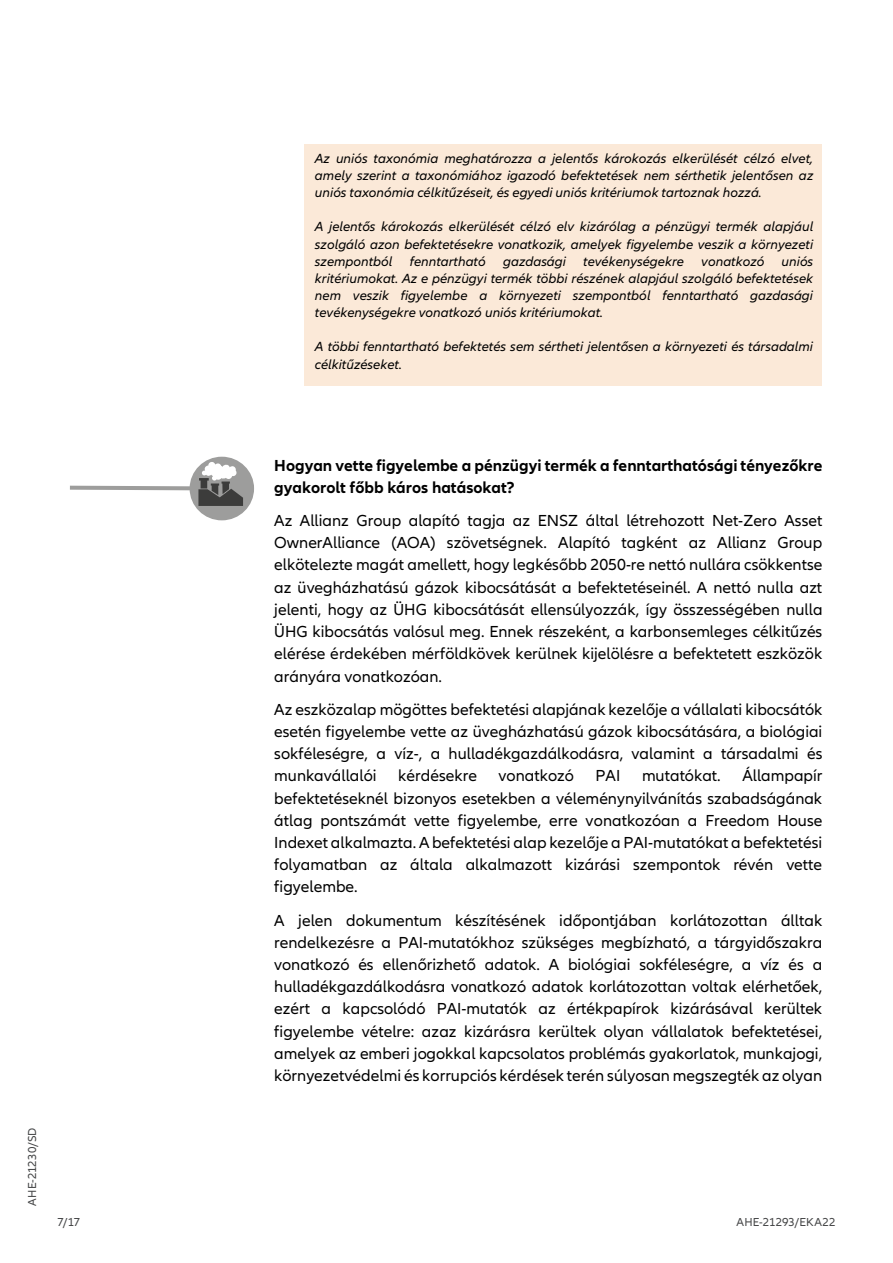
<style>
.page{position:relative;width:893px;height:1263px;background:#fff}
.page>*{position:absolute;margin:0;border:0;box-sizing:border-box;transform-origin:0 0}
.t1{font:16.5px/22.2px "Allianz Neo";color:#000;text-align:justify}
.t2{font:700 16.5px/22.4px "Allianz Neo";color:#000}
.t3{font:italic 13.8px/17.1px "Allianz Neo";color:#000;text-align:justify}
.t4{font:12px "Allianz Neo";letter-spacing:.01em;color:#454647}
</style>
<div class="page">
<div style="left:190px;top:457px;width:64px;height:63px;background:#9d9d9c;border-radius:50%"></div>
<svg style="left:70px;top:461px;width:173px;height:45px"></svg>
<div style="left:304px;top:144px;width:518px;height:241px;background:#fbe9d8"></div>
<p class="t4" style="left:25px;top:1205px;width:80px;rotate:-90deg">AHE-21230/SD</p>
<p class="t4" style="left:57px;top:1215px;width:24px">7/17</p>
<p class="t3" style="left:315px;top:150px;width:500px">Az uniós taxonómia meghatározza a jelentős károkozás elkerülését célzó elvet, amely szerint a taxonómiához igazodó befektetések nem sérthetik jelentősen az uniós taxonómia célkitűzéseit, és egyedi uniós kritériumok tartoznak hozzá.</p>
<p class="t3" style="left:315px;top:219px;width:500px">A jelentős károkozás elkerülését célzó elv kizárólag a pénzügyi termék alapjául szolgáló azon befektetésekre vonatkozik, amelyek figyelembe veszik a környezeti szempontból</p>
<p class="t3" style="left:410px;top:253px;width:78px">fenntartható</p>
<p class="t3" style="left:503px;top:253px;width:64px">gazdasági</p>
<p class="t3" style="left:583px;top:253px;width:183px">tevékenységekre vonatkozó</p>
<p class="t3" style="left:315px;top:253px;width:500px;text-indent:467px">uniós kritériumokat. Az e pénzügyi termék többi részének alapjául szolgáló befektetések nem veszik figyelembe a környezeti szempontból fenntartható gazdasági tevékenységekre vonatkozó uniós kritériumokat.</p>
<p class="t3" style="left:315px;top:338px;width:500px">A többi fenntartható befektetés sem sértheti jelentősen a környezeti és társadalmi célkitűzéseket.</p>
<p class="t2" style="left:274px;top:454px;width:550px">Hogyan vette figyelembe a pénzügyi termék a fenntarthatósági tényezőkre gyakorolt főbb káros hatásokat?</p>
<p class="t1" style="left:274px;top:510px;width:550px">Az Allianz Group alapító tagja az ENSZ által létrehozott Net-Zero Asset OwnerAlliance (AOA) szövetségnek. Alapító tagként az Allianz Group elkötelezte magát amellett, hogy legkésőbb 2050-re nettó nullára csökkentse az üvegházhatású gázok kibocsátását a befektetéseinél. A nettó nulla azt jelenti, hogy az ÜHG kibocsátását ellensúlyozzák, így összességében nulla ÜHG kibocsátás valósul meg. Ennek részeként, a karbonsemleges célkitűzés elérése érdekében mérföldkövek kerülnek kijelölésre a befektetett eszközök arányára vonatkozóan.</p>
<p class="t1" style="left:274px;top:698px;width:550px">Az eszközalap mögöttes befektetési alapjának kezelője a vállalati kibocsátók esetén figyelembe vette az üvegházhatású gázok kibocsátására, a biológiai sokféleségre, a víz-, a hulladékgazdálkodásra, valamint a társadalmi és munkavállalói</p>
<p class="t1" style="left:274px;top:765px;width:550px;text-indent:468px">Állampapír befektetéseknél bizonyos esetekben a véleménynyilvánítás szabadságának átlag pontszámát vette figyelembe, erre vonatkozóan a Freedom House Indexet alkalmazta. A befektetési alap kezelője a PAI-mutatókat a befektetési folyamatban az általa alkalmazott kizárási szempontok révén vette figyelembe.</p>
<p class="t1" style="left:274px;top:909px;width:550px">A jelen dokumentum készítésének időpontjában korlátozottan álltak rendelkezésre a PAI-mutatókhoz szükséges megbízható, a tárgyidőszakra vonatkozó és ellenőrizhető adatok. A biológiai sokféleségre, a víz és a hulladékgazdálkodásra vonatkozó adatok korlátozottan voltak elérhetőek, ezért a kapcsolódó PAI-mutatók az értékpapírok kizárásával kerültek figyelembe vételre: azaz kizárásra kerültek olyan vállalatok befektetései, amelyek az emberi jogokkal kapcsolatos problémás gyakorlatok, munkajogi, környezetvédelmi és korrupciós kérdések terén súlyosan megszegték az olyan</p>
<p class="t1" style="left:398px;top:765px;width:80px">kérdésekre</p>
<p class="t1" style="left:499px;top:765px;width:77px">vonatkozó</p>
<p class="t1" style="left:595px;top:765px;width:26px">PAI</p>
<p class="t1" style="left:642px;top:765px;width:80px">mutatókat.</p>
<p class="t4" style="left:737px;top:1215px;width:100px">AHE-21293/EKA22</p>
</div>
